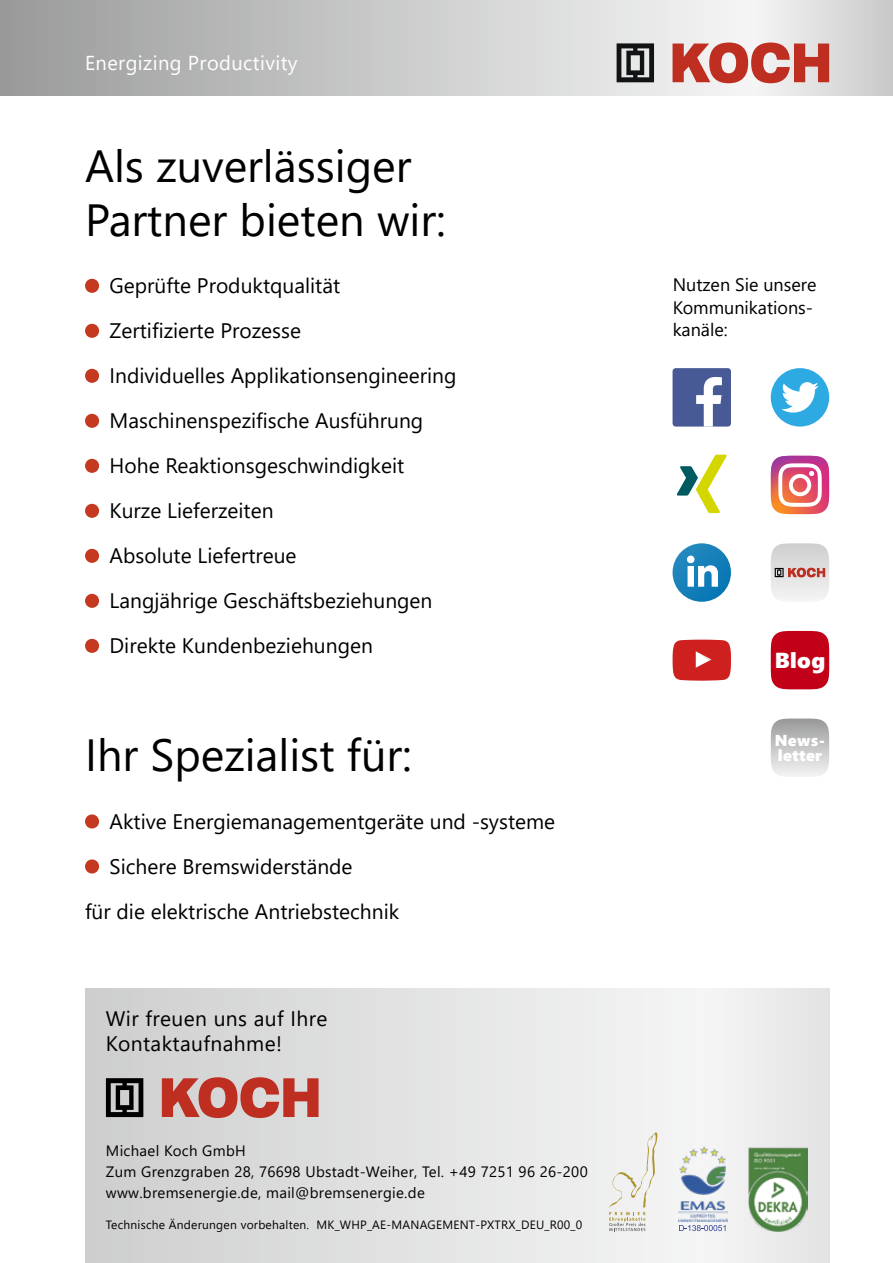
<style>
.page{position:relative;width:893px;height:1263px;background:#fff}
.page>*{position:absolute;margin:0;border:0;box-sizing:border-box;transform-origin:0 0}
.t1{font:45px/54px "Segoe UI";color:#000}
.t2{font:21.6px "Segoe UI Black";color:#fff}
.t3{font:21px/45px "Segoe UI";color:#000}
.t4{font:21px/25.2px "Segoe UI";letter-spacing:.02em;color:#000}
.t5{font:20.1px "Segoe UI";letter-spacing:.02em;color:#fff}
.t6{font:18px/22.5px "Segoe UI";color:#000}
.t7{font:15.9px/15.9px "Segoe UI Black";letter-spacing:.02em;color:#fff}
.t8{font:15px/21px "Segoe UI";letter-spacing:.02em;color:#000}
.t9{font:12px "Segoe UI";letter-spacing:.02em;color:#000}
</style>
<div class="page">
<div style="left:85px;top:989px;width:619px;height:274px;background:linear-gradient(to right,#cecece,#f5f5f5)"></div>
<div style="left:704px;top:989px;width:125px;height:274px;background:#ececec"></div>
<svg style="left:162px;top:1077px;width:157px;height:41px;background:#c76d65"></svg>
<svg style="left:106px;top:1078px;width:37px;height:39px"></svg>
<svg style="left:609px;top:1132px;width:48px;height:99px"></svg>
<img style="left:748px;top:1148px;width:60px;height:83px">
<img style="left:679px;top:1146px;width:48px;height:75px">
<svg style="left:679px;top:1225px;width:46px;height:6px"></svg>
<div style="left:0;top:0;width:752px;height:96px;background:linear-gradient(to right,#9a9b9b,#f5f5f5)"></div>
<div style="left:752px;top:0;width:141px;height:96px;background:linear-gradient(to right,#f5f5f5,#c8c9c9)"></div>
<svg style="left:672px;top:43px;width:157px;height:40px"></svg>
<svg style="left:617px;top:43px;width:37px;height:39px"></svg>
<svg style="left:85px;top:279px;width:14px;height:14px"></svg>
<svg style="left:85px;top:324px;width:14px;height:14px"></svg>
<svg style="left:85px;top:369px;width:14px;height:14px"></svg>
<svg style="left:85px;top:414px;width:14px;height:14px"></svg>
<svg style="left:85px;top:459px;width:14px;height:14px"></svg>
<svg style="left:85px;top:504px;width:14px;height:14px"></svg>
<svg style="left:85px;top:549px;width:14px;height:14px"></svg>
<svg style="left:85px;top:594px;width:14px;height:14px"></svg>
<svg style="left:85px;top:639px;width:14px;height:14px"></svg>
<svg style="left:85px;top:814px;width:14px;height:14px"></svg>
<svg style="left:85px;top:859px;width:14px;height:14px"></svg>
<div style="left:672px;top:368px;width:59px;height:59px;background:#485a96;border-radius:3px"></div>
<svg style="left:696px;top:377px;width:26px;height:50px"></svg>
<svg style="left:677px;top:455px;width:50px;height:58px"></svg>
<svg style="left:672px;top:543px;width:59px;height:59px"></svg>
<svg style="left:672px;top:640px;width:59px;height:41px;background:#d23939"></svg>
<div style="left:771px;top:368px;width:58px;height:59px;background:#2daae1;border-radius:50%"></div>
<svg style="left:781px;top:382px;width:38px;height:31px"></svg>
<svg style="left:771px;top:456px;width:58px;height:58px"></svg>
<svg style="left:771px;top:543px;width:58px;height:58px"></svg>
<div style="left:771px;top:631px;width:58px;height:58px;background:#c20017"></div>
<svg style="left:771px;top:718px;width:58px;height:59px;background:#c9caca"></svg>
<p class="t5" style="left:85px;top:44px;width:214px">Energizing Productivity</p>
<h1 class="t1" style="left:85px;top:135px;width:362px">Als zuverlässiger<br>Partner bieten wir:</h1>
<p class="t3" style="left:110px;top:262px;width:348px">Geprüfte Produktqualität<br>Zertifizierte Prozesse<br>Individuelles Applikationsengineering<br>Maschinenspezifische Ausführung<br>Hohe Reaktionsgeschwindigkeit<br>Kurze Lieferzeiten<br>Absolute Liefertreue<br>Langjährige Geschäftsbeziehungen<br>Direkte Kundenbeziehungen</p>
<h1 class="t1" style="left:85px;top:724px;width:328px">Ihr Spezialist für:</h1>
<p class="t3" style="left:110px;top:797px;width:447px">Aktive Energiemanagementgeräte und -systeme</p>
<p class="t3" style="left:110px;top:842px;width:245px">Sichere Bremswiderstände</p>
<p class="t3" style="left:85px;top:887px;width:316px">für die elektrische Antriebstechnik</p>
<p class="t4" style="left:106px;top:1003px;width:223px">Wir freuen uns auf Ihre<br>Kontaktaufnahme!</p>
<p class="t8" style="left:106px;top:1138px;width:483px">Michael Koch GmbH<br>Zum Grenzgraben 28, 76698 Ubstadt-Weiher, Tel. +49 7251 96 26-200 www.bremsenergie.de, mail@bremsenergie.de</p>
<p class="t9" style="left:106px;top:1213px;width:478px">Technische Änderungen vorbehalten. MK_WHP_AE-MANAGEMENT-PXTRX_DEU_R00_0</p>
<p class="t6" style="left:673px;top:272px;width:145px">Nutzen Sie unsere<br>Kommunikations&shy;kanäle:</p>
<p class="t2" style="left:775px;top:645px;width:52px">Blog</p>
<p class="t7" style="left:775px;top:731px;width:52px">News&shy;letter</p>
</div>
